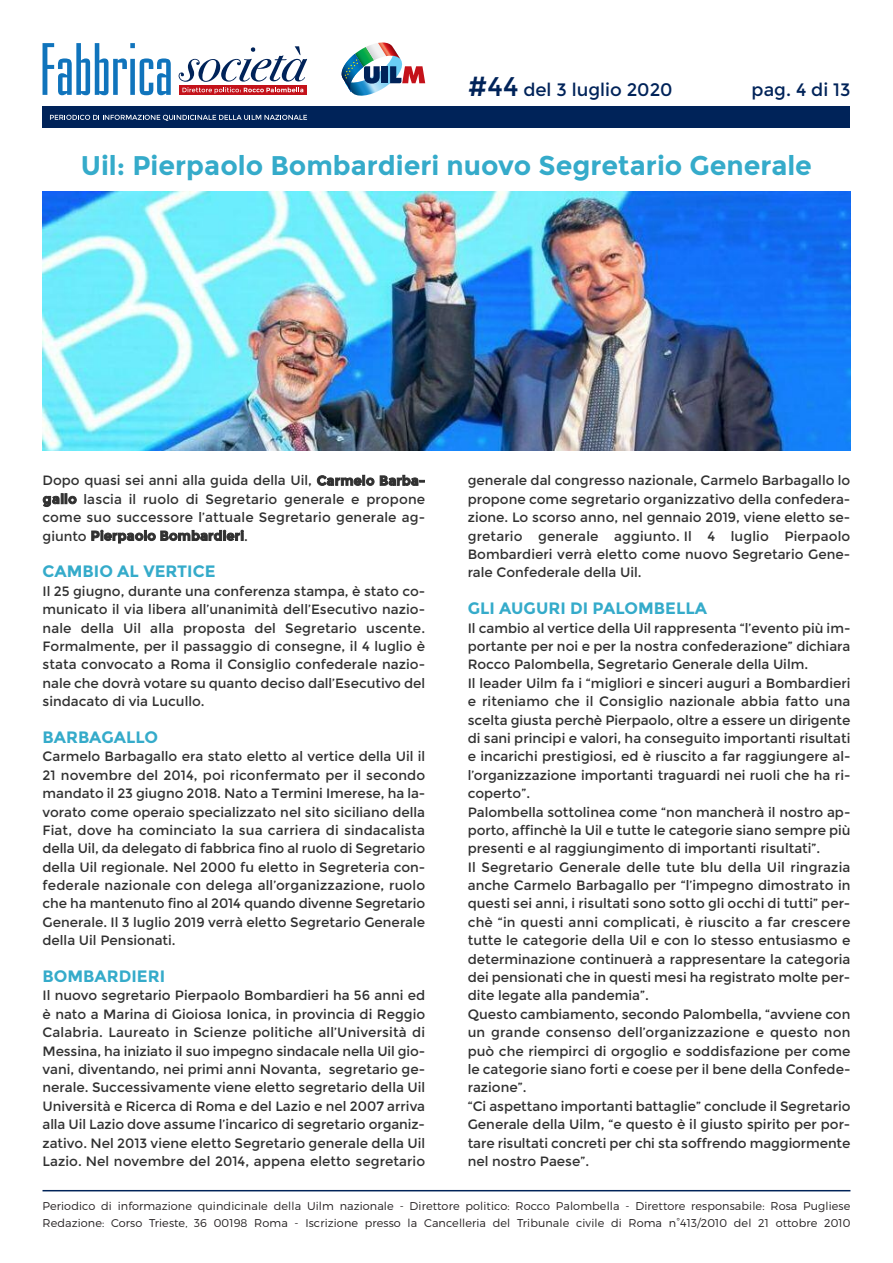
<style>
.page{position:relative;width:893px;height:1263px;background:#fff}
.page>*{position:absolute;margin:0;border:0;box-sizing:border-box;transform-origin:0 0}
.t1{font:700 27px "Montserrat";color:#35abca}
.t2{font:18px "Montserrat";color:#002359}
.t3{font:700 16.5px "Montserrat";color:#35abca}
.t4{font:13.5px/18.5px "Montserrat";color:#313131;text-align:justify}
.t5{font:300 11.25px/16.5px "Montserrat";letter-spacing:.01em;color:#231f20}
.s1{font-size:27px}
.s2{font-weight:700}
</style>
<div class="page">
<img style="left:351px;top:53px;width:54px;height:43px">
<img style="left:341px;top:54px;width:22px;height:37px">
<img style="left:355px;top:47px;width:19px;height:20px">
<img style="left:366px;top:43px;width:12px;height:17px">
<img style="left:378px;top:43px;width:23px;height:17px">
<svg style="left:364px;top:66px;width:16px;height:18px"></svg>
<div style="left:382px;top:66px;width:6px;height:17px;background:#002359"></div>
<svg style="left:390px;top:66px;width:35px;height:17px"></svg>
<div style="left:43px;top:106px;width:807px;height:22px;background:#002359"></div>
<svg style="left:50px;top:115px;width:257px;height:6px"></svg>
<svg style="left:43px;top:43px;width:128px;height:52px"></svg>
<div style="left:179px;top:85px;width:128px;height:10px;background:#c4121a"></div>
<svg style="left:179px;top:46px;width:128px;height:48px"></svg>
<svg style="left:342px;top:59px;width:16px;height:33px"></svg>
<hr style="left:43px;top:1190px;width:807px;height:1px;background:#002359">
<img style="left:43px;top:191px;width:807px;height:259px">
<h2 class="t2" style="left:468px;top:79px;width:206px"><span class="s1">#44</span> del 3 luglio 2020</h2>
<h2 class="t2" style="left:752px;top:79px;width:100px">pag. 4 di 13</h2>
<h1 class="t1" style="left:81px;top:149px;width:732px">Uil: Pierpaolo Bombardieri nuovo Segretario Generale</h1>
<p class="t4" style="left:43px;top:471px;width:384px">Dopo quasi sei anni alla guida della Uil, <span class="s2">Carmelo Barba&shy;gallo</span> lascia il ruolo di Segretario generale e propone come suo successore l’attuale Segretario generale ag&shy;giunto <span class="s2">Pierpaolo Bombardieri</span>.</p>
<p class="t3" style="left:43px;top:561px;width:175px">CAMBIO AL VERTICE</p>
<p class="t4" style="left:43px;top:582px;width:384px">Il 25 giugno, durante una conferenza stampa, è stato co&shy;municato il via libera all’unanimità dell’Esecutivo nazio&shy;nale della Uil alla proposta del Segretario uscente.<br>Formalmente, per il passaggio di consegne, il 4 luglio è stata convocato a Roma il Consiglio confederale nazio&shy;nale che dovrà votare su quanto deciso dall’Esecutivo del sindacato di via Lucullo.</p>
<p class="t3" style="left:43px;top:727px;width:117px">BARBAGALLO</p>
<p class="t4" style="left:43px;top:747px;width:384px">Carmelo Barbagallo era stato eletto al vertice della Uil il 21 novembre del 2014, poi riconfermato per il secondo mandato il 23 giugno 2018. Nato a Termini Imerese, ha la&shy;vorato come operaio specializzato nel sito siciliano della Fiat, dove ha cominciato la sua carriera di sindacalista della Uil, da delegato di fabbrica fino al ruolo di Segretario della Uil regionale. Nel 2000 fu eletto in Segreteria con&shy;federale nazionale con delega all’organizzazione, ruolo che ha mantenuto fino al 2014 quando divenne Segretario Generale. Il 3 luglio 2019 verrà eletto Segretario Generale della Uil Pensionati.</p>
<p class="t3" style="left:43px;top:966px;width:124px">BOMBARDIERI</p>
<p class="t4" style="left:42px;top:986px;width:384px">Il nuovo segretario Pierpaolo Bombardieri ha 56 anni ed è nato a Marina di Gioiosa Ionica, in provincia di Reggio Calabria. Laureato in Scienze politiche all’Università di Messina, ha iniziato il suo impegno sindacale nella Uil gio&shy;vani, diventando, nei primi anni Novanta, segretario ge&shy;nerale. Successivamente viene eletto segretario della Uil Università e Ricerca di Roma e del Lazio e nel 2007 arriva alla Uil Lazio dove assume l’incarico di segretario organiz&shy;zativo. Nel 2013 viene eletto Segretario generale della Uil Lazio. Nel novembre del 2014, appena eletto segretario</p>
<p class="t4" style="left:468px;top:471px;width:384px">generale dal congresso nazionale, Carmelo Barbagallo lo propone come segretario organizzativo della confedera&shy;zione. Lo scorso anno, nel gennaio 2019, viene eletto se&shy;gretario generale aggiunto. Il 4 luglio Pierpaolo Bombardieri verrà eletto come nuovo Segretario Gene&shy;rale Confederale della Uil.</p>
<p class="t3" style="left:468px;top:598px;width:241px">GLI AUGURI DI PALOMBELLA</p>
<p class="t4" style="left:468px;top:618px;width:384px;text-align:left">Il cambio al vertice della Uil rappresenta “l’evento più im&shy;portante per noi e per la nostra confederazione” dichiara Rocco Palombella, Segretario Generale della Uilm.<br>Il leader Uilm fa i “migliori e sinceri auguri a Bombardieri e riteniamo che il Consiglio nazionale abbia fatto una scelta giusta perchè Pierpaolo, oltre a essere un dirigente di sani principi e valori, ha conseguito importanti risultati e incarichi prestigiosi, ed è riuscito a far raggiungere al&shy;l’organizzazione importanti traguardi nei ruoli che ha ri&shy;coperto”.<br>Palombella sottolinea come “non mancherà il nostro ap&shy;porto, affinchè la Uil e tutte le categorie siano sempre più presenti e al raggiungimento di importanti risultati”.<br>Il Segretario Generale delle tute blu della Uil ringrazia anche Carmelo Barbagallo per “l’impegno dimostrato in questi sei anni, i risultati sono sotto gli occhi di tutti” per&shy;chè “in questi anni complicati, è riuscito a far crescere tutte le categorie della Uil e con lo stesso entusiasmo e determinazione continuerà a rappresentare la categoria dei pensionati che in questi mesi ha registrato molte per&shy;dite legate alla pandemia”.<br>Questo cambiamento, secondo Palombella, “avviene con un grande consenso dell’organizzazione e questo non può che riempirci di orgoglio e soddisfazione per come le categorie siano forti e coese per il bene della Confede&shy;razione”.<br>“Ci aspettano importanti battaglie” conclude il Segretario Generale della Uilm, “e questo è il giusto spirito per por&shy;tare risultati concreti per chi sta soffrendo maggiormente nel nostro Paese”.</p>
<p class="t5" style="left:43px;top:1199px;width:809px">Periodico di informazione quindicinale della Uilm nazionale - Direttore politico: Rocco Palombella - Direttore responsabile: Rosa Pugliese<br>Redazione: Corso Trieste, 36 00198 Roma - Iscrizione presso la Cancelleria del Tribunale civile di Roma n°413/2010 del 21 ottobre 2010</p>
</div>
